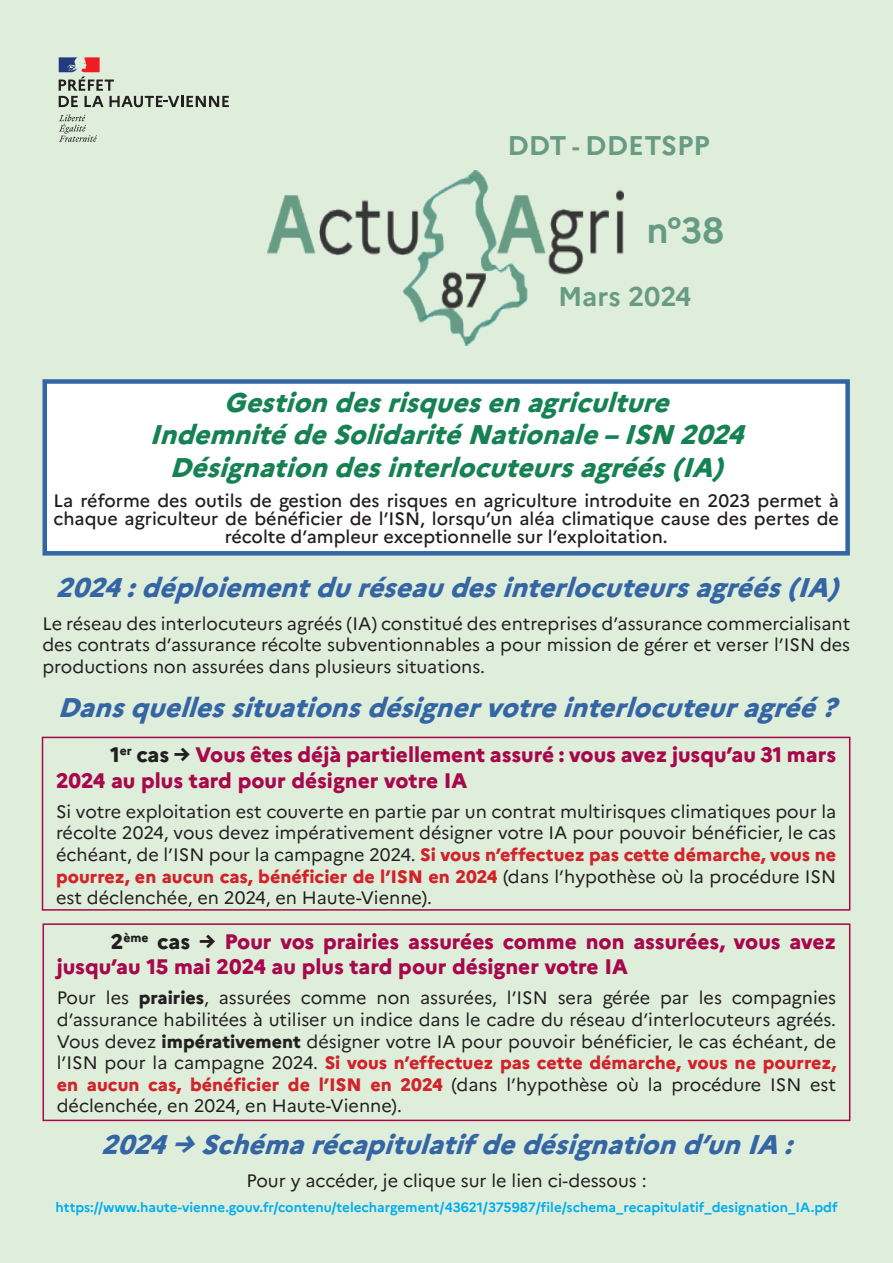
<style>
.page{position:relative;width:893px;height:1263px;background:#dfeddb}
.page>*{position:absolute;margin:0;border:0;box-sizing:border-box;transform-origin:0 0}
.t1{font:700 36px "Marianne";color:#679b83}
.contenu{font:italic 800 27px "Marianne";color:#3465a4}
.Edito_signature_titr{font:italic 800 27px "Marianne";color:#168253}
.Bloc_DDT_87_page_de{font:700 27px "Marianne";color:#679b83}
.contenu-2{font:800 21px/25.2px "Marianne";color:#a7074b}
.contenu-3{font:18px/21.6px "Marianne";color:#231f20;text-align:justify}
.Edito_signature_titr-2{font:500 18px/18px "Marianne";color:#231f20;text-align:center}
.contenu-4{font:700 13.5px "Marianne";color:#00aeef}
.s1{font-size:24px}
.s2{color:#231f20}
.s3{font-weight:800;color:#d1232a}
.s4{font-weight:800}
</style>
<div class="page">
<svg style="left:59px;top:115px;width:38px;height:27px"></svg>
<svg style="left:59px;top:57px;width:170px;height:50px"></svg>
<img style="left:267px;top:170px;width:356px;height:175px">
<div style="left:45px;top:381px;width:803px;height:172px;background:#fff"></div>
<div style="left:43px;top:379px;width:807px;height:176px;border:4px solid #3465a4"></div>
<div style="left:42px;top:737px;width:808px;height:174px;border:2px solid #a7074b"></div>
<div style="left:43px;top:923px;width:807px;height:198px;border:2px solid #a7074b"></div>
<p class="Bloc_DDT_87_page_de" style="left:507px;top:129px;width:204px">DDT <span class="s1">-</span> DDETSPP</p>
<p class="t1" style="left:646px;top:208px;width:79px">n°38</p>
<p class="Bloc_DDT_87_page_de" style="left:558px;top:280px;width:135px">Mars 2024</p>
<p class="Edito_signature_titr" style="left:224px;top:386px;width:456px">Gestiondesrisquesenagriculture</p>
<p class="Edito_signature_titr" style="left:149px;top:418px;width:604px">IndemnitédeSolidaritéNationale–ISN 2024</p>
<p class="Edito_signature_titr" style="left:170px;top:450px;width:564px">Désignationdesinterlocuteursagréés(IA)</p>
<p class="Edito_signature_titr-2" style="left:53px;top:492px;width:787px">La réforme des outils de gestion des risques en agriculture introduite en 2023 permet à chaque agriculteur de bénéficier de l’ISN, lorsqu’un aléa climatique cause des pertes de récolte d’ampleur exceptionnelle sur l’exploitation.</p>
<p class="contenu" style="left:56px;top:571px;width:794px">2024:déploiementduréseaudesinterlocuteursagréés(IA)</p>
<p class="contenu-3" style="left:42px;top:613px;width:809px">Le réseau des interlocuteurs agréés (IA) constitué des entreprises d’assurance commercialisant des contrats d’assurance récolte subventionnables a pour mission de gérer et verser l’ISN des productions non assurées dans plusieurs situations.</p>
<p class="contenu" style="left:58px;top:691px;width:790px">Dansquellessituationsdésignervotreinterlocuteuragréé ?</p>
<p class="contenu-2" style="left:56px;top:742px;width:782px;text-indent:54px"><span class="s2">1</span><sup>er</sup> <span class="s2">cas →</span> Vous êtes déjà partiellement assuré : vous avez jusqu’au 31 mars<br>2024 au plus tard pour désigner votre IA</p>
<p class="contenu-3" style="left:56px;top:800px;width:782px">Si votre exploitation est couverte en partie par un contrat multirisques climatiques pour la récolte 2024, vous devez impérativement désigner votre IA pour pouvoir bénéficier, le cas échéant, de l’ISN pour la campagne 2024. <span class="s3">Si vous n’effectuez pas cette démarche, vous ne pourrez, en aucun cas, bénéficier de l’ISN en 2024</span> (dans l’hypothèse où la procédure ISN est déclenchée, en 2024, en Haute-Vienne).</p>
<p class="contenu-2" style="left:57px;top:929px;width:781px;text-indent:54px"><span class="s2">2</span><sup>ème</sup> <span class="s2">cas →</span> Pour vos prairies assurées comme non assurées, vous avez jusqu’au 15 mai 2024 au plus tard pour désigner votre IA</p>
<p class="contenu-3" style="left:57px;top:987px;width:781px">Pour les <span class="s4">prairies</span>, assurées comme non assurées, l’ISN sera gérée par les compagnies d’assurance habilitées à utiliser un indice dans le cadre du réseau d’interlocuteurs agréés.<br>Vous devez <span class="s4">impérativement</span> désigner votre IA pour pouvoir bénéficier, le cas échéant, de l’ISN pour la campagne 2024. <span class="s3">Si vous n’effectuez pas cette démarche, vous ne pourrez, en aucun cas, bénéficier de l’ISN en 2024</span> (dans l’hypothèse où la procédure ISN est déclenchée, en 2024, en Haute-Vienne).</p>
<p class="contenu" style="left:101px;top:1128px;width:702px">2024→ Schémarécapitulatifdedésignationd’unIA :</p>
<p class="contenu-3" style="left:247px;top:1170px;width:401px">Pour y accéder, je clique sur le lien ci-dessous :</p>
<p class="contenu-4" style="left:55px;top:1198px;width:784px">https://www.haute-vienne.gouv.fr/contenu/telechargement/43621/375987/file/schema_recapitulatif_designation_IA.pdf</p>
</div>
